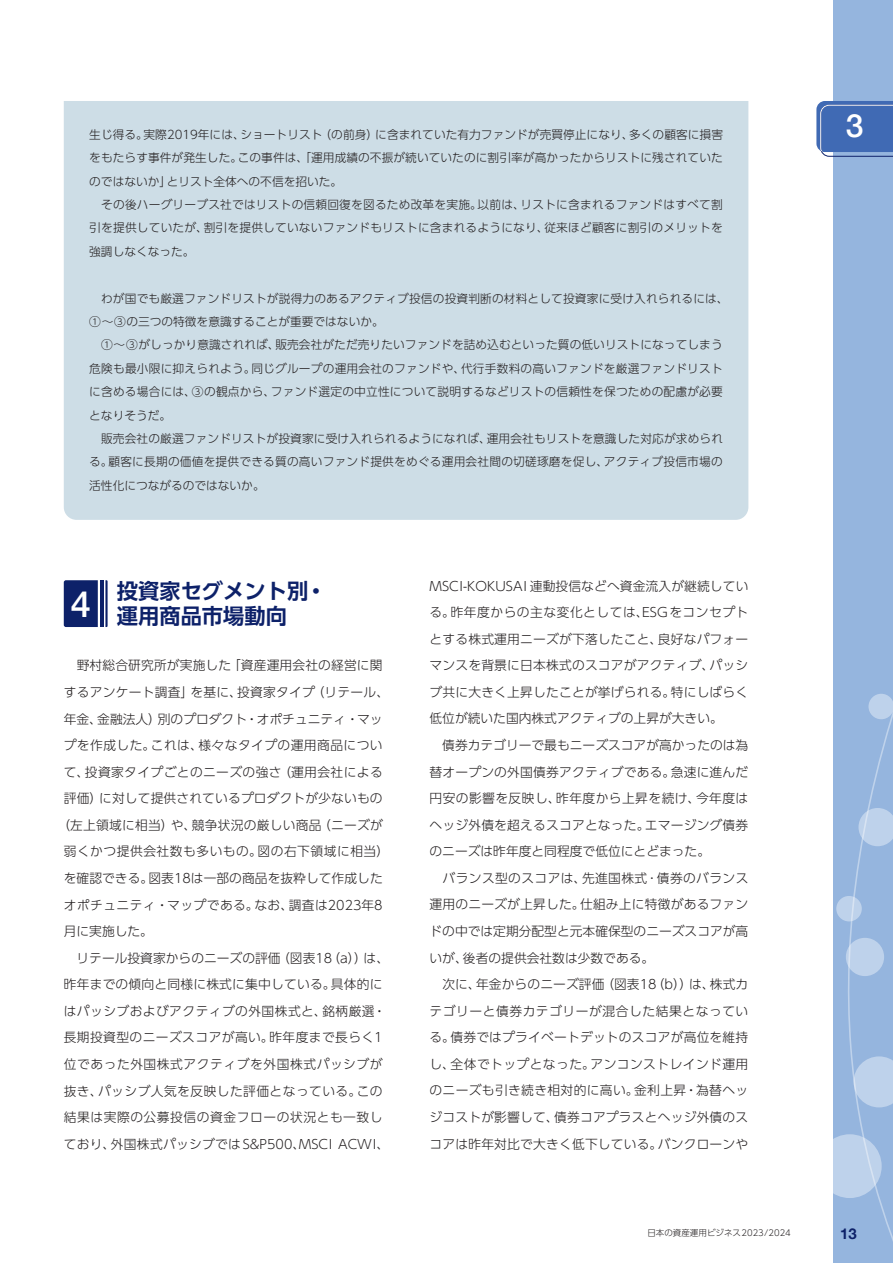
<style>
.page{position:relative;width:893px;height:1263px;background:#fff}
.page>*{position:absolute;margin:0;border:0;box-sizing:border-box;transform-origin:0 0}
.t1{font:500 36.15px "Helvetica Neue";color:#fff}
.t2{font:500 31.95px "Helvetica Neue";color:#fff}
.t3{font:700 21.3px/25.5px "UD Shin Go Pro De";color:#0d2169}
.t4{font:700 14.85px "Helvetica Neue";color:#0d2169}
.t5{font:300 12.75px/26.5px "UD Shin Go Pro";letter-spacing:.015em;color:#231f20}
.t6{font:300 12.75px "UD Shin Go Pro";letter-spacing:.035em;color:#231f20}
.t7{font:300 12.75px "UD Shin Go Pro";letter-spacing:.045em;color:#231f20}
.t8{font:300 12.75px "UD Shin Go Pro";letter-spacing:.04em;color:#231f20}
.t9{font:300 11.7px/23.4px "UD Shin Go Pro";letter-spacing:.015em;color:#231f20}
.t10{font:300 8.55px "UD Shin Go Pro";color:#231f20}
</style>
<div class="page">
<div style="left:833px;top:0;width:60px;height:1263px;background:#95b5de"></div>
<svg style="left:833px;top:694px;width:60px;height:547px"></svg>
<div style="left:846px;top:938px;width:38px;height:38px;background:#bed2eb;border-radius:50%"></div>
<svg style="left:816px;top:101px;width:77px;height:56px;background:#4d74b8"></svg>
<div style="left:64px;top:101px;width:684px;height:419px;background:#cddde6"></div>
<div style="left:64px;top:580px;width:34px;height:47px;background:#0d2169"></div>
<hr style="left:100px;top:580px;width:3px;height:47px;background:#0d2169">
<svg style="left:105px;top:580px;width:3px;height:47px"></svg>
<p class="t9" style="left:89px;top:122px;width:635px">生じ得る。実際2019年には、ショートリスト（の前身）に含まれていた有力ファンドが売買停止になり、多くの顧客に損害をもたらす事件が発生した。この事件は、「運用成績の不振が続いていたのに割引率が高かったからリストに残されていたのではないか」とリスト全体への不信を招いた。<br>　その後ハーグリーブス社ではリストの信頼回復を図るため改革を実施。以前は、リストに含まれるファンドはすべて割引を提供していたが、割引を提供していないファンドもリストに含まれるようになり、従来ほど顧客に割引のメリットを強調しなくなった。</p>
<p class="t9" style="left:89px;top:286px;width:641px">　わが国でも厳選ファンドリストが説得力のあるアクティブ投信の投資判断の材料として投資家に受け入れられるには、①～③の三つの特徴を意識することが重要ではないか。<br>　①～③がしっかり意識されれば、販売会社がただ売りたいファンドを詰め込むといった質の低いリストになってしまう危険も最小限に抑えられよう。同じグループの運用会社のファンドや、代行手数料の高いファンドを厳選ファンドリストに含める場合には、③の観点から、ファンド選定の中立性について説明するなどリストの信頼性を保つための配慮が必要となりそうだ。<br>　販売会社の厳選ファンドリストが投資家に受け入れられるようになれば、運用会社もリストを意識した対応が求められる。顧客に長期の価値を提供できる質の高いファンド提供をめぐる運用会社間の切磋琢磨を促し、アクティブ投信市場の活性化につながるのではないか。</p>
<h1 class="t1" style="left:71px;top:575px;width:22px">4</h1>
<h3 class="t3" style="left:117px;top:577px;width:211px">投資家セグメント別・運用商品市場動向</h3>
<p class="t5" style="left:64px;top:652px;width:320px">　野村総合研究所が実施した「資産運用会社の経営に関</p>
<p class="t5" style="left:64px;top:678px;width:327px">するアンケート調査」を基に、投資家タイプ（リテール、</p>
<p class="t5" style="left:64px;top:705px;width:320px">年金、金融法人）別のプロダクト・オポチュニティ・マッ</p>
<p class="t6" style="left:64px;top:735px;width:320px">プを作成した。これは、様々なタイプの運用商品につい</p>
<p class="t5" style="left:64px;top:758px;width:320px">て、投資家タイプごとのニーズの強さ（運用会社による</p>
<p class="t5" style="left:64px;top:785px;width:320px">評価）に対して提供されているプロダクトが少ないもの</p>
<p class="t5" style="left:57px;top:811px;width:327px">（左上領域に相当）や、競争状況の厳しい商品（ニーズが</p>
<p class="t8" style="left:64px;top:841px;width:327px">弱くかつ提供会社数も多いもの。図の右下領域に相当）</p>
<p class="t5" style="left:64px;top:864px;width:320px">を確認できる。図表18は一部の商品を抜粋して作成した</p>
<p class="t6" style="left:64px;top:894px;width:320px">オポチュニティ・マップである。なお、調査は2023年8</p>
<p class="t5" style="left:64px;top:917px;width:91px">月に実施した。</p>
<p class="t5" style="left:64px;top:944px;width:327px">　リテール投資家からのニーズの評価（図表18（a））は、</p>
<p class="t5" style="left:64px;top:971px;width:320px">昨年までの傾向と同様に株式に集中している。具体的に</p>
<p class="t6" style="left:64px;top:1001px;width:324px">はパッシブおよびアクティブの外国株式と、銘柄厳選・</p>
<p class="t6" style="left:64px;top:1027px;width:320px">長期投資型のニーズスコアが高い。昨年度まで長らく1</p>
<p class="t7" style="left:64px;top:1054px;width:320px">位であった外国株式アクティブを外国株式パッシブが</p>
<p class="t6" style="left:64px;top:1080px;width:320px">抜き、パッシブ人気を反映した評価となっている。この</p>
<p class="t7" style="left:64px;top:1107px;width:320px">結果は実際の公募投信の資金フローの状況とも一致し</p>
<p class="t5" style="left:64px;top:1130px;width:327px">ており、外国株式パッシブではS&amp;P500、MSCI ACWI、</p>
<p class="t5" style="left:429px;top:572px;width:320px">MSCI-KOKUSAI 連動投信などへ資金流入が継続している。昨年度からの主な変化としては、ESGをコンセプトとする株式運用ニーズが下落したこと、良好なパフォーマンスを背景に日本株式のスコアがアクティブ、パッシブ共に大きく上昇したことが挙げられる。特にしばらく低位が続いた国内株式アクティブの上昇が大きい。<br>　債券カテゴリーで最もニーズスコアが高かったのは為替オープンの外国債券アクティブである。急速に進んだ円安の影響を反映し、昨年度から上昇を続け、今年度はヘッジ外債を超えるスコアとなった。エマージング債券のニーズは昨年度と同程度で低位にとどまった。<br>　バランス型のスコアは、先進国株式･債券のバランス運用のニーズが上昇した。仕組み上に特徴があるファンドの中では定期分配型と元本確保型のニーズスコアが高いが、後者の提供会社数は少数である。<br>　次に、年金からのニーズ評価（図表18（b））は、株式カテゴリーと債券カテゴリーが混合した結果となっている。債券ではプライベートデットのスコアが高位を維持し、全体でトップとなった。アンコンストレインド運用のニーズも引き続き相対的に高い。金利上昇・為替ヘッジコストが影響して、債券コアプラスとヘッジ外債のスコアは昨年対比で大きく低下している。バンクローンや</p>
<h2 class="t2" style="left:846px;top:100px;width:19px">3</h2>
<p class="t10" style="left:647px;top:1226px;width:145px">日本の資産運用ビジネス2023/2024</p>
<p class="t4" style="left:840px;top:1221px;width:18px">13</p>
</div>
